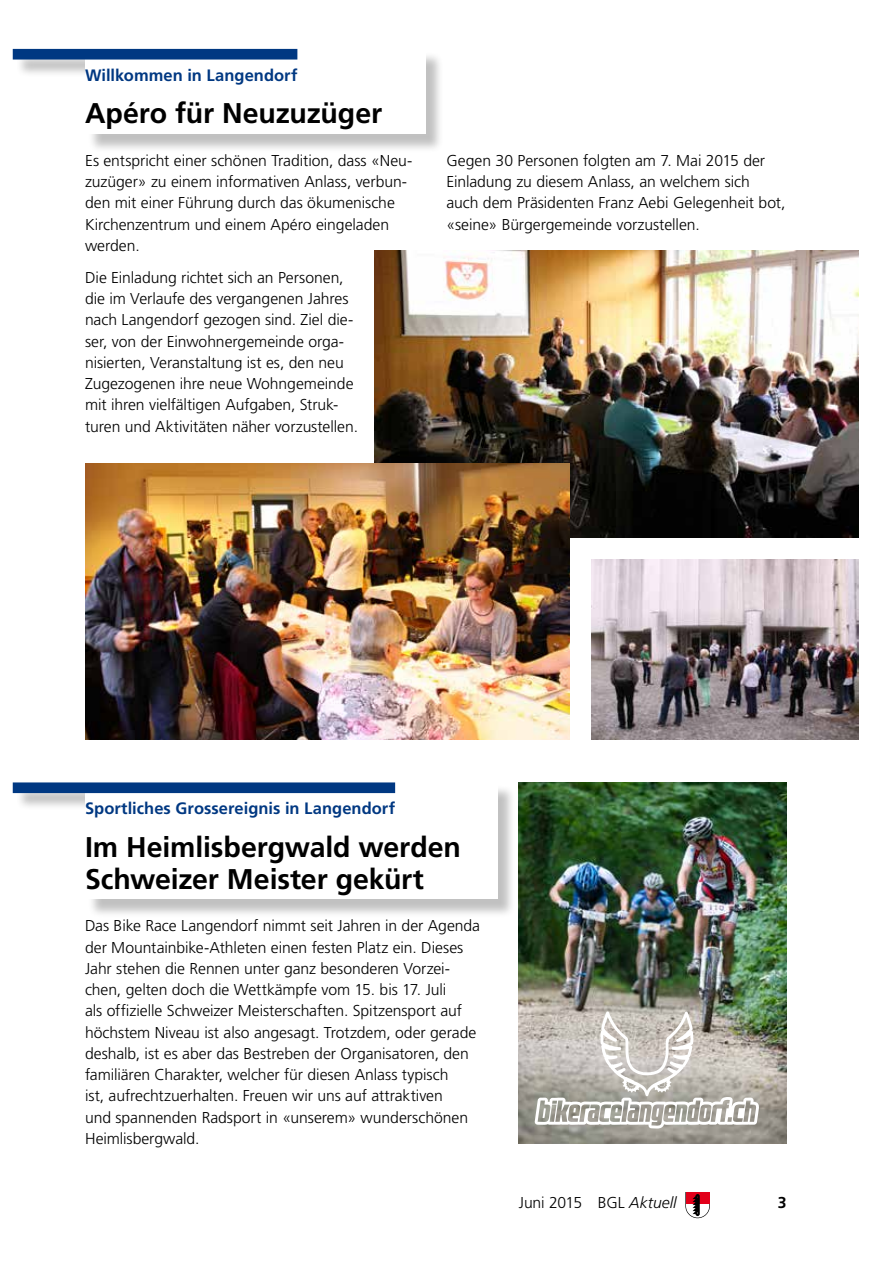
<style>
.page{position:relative;width:893px;height:1263px;background:#fff}
.page>*{position:absolute;margin:0;border:0;box-sizing:border-box;transform-origin:0 0}
.t1{font:700 28.5px/32px "Frutiger";letter-spacing:-.005em;color:#000}
.t2{font:700 16.5px "Frutiger";letter-spacing:.005em;color:#003882}
.t3{font:300 15.75px/21.3px "Frutiger";letter-spacing:-.005em;color:#000}
.t4{font:700 15.75px "Frutiger";color:#000}
.s1{font-style:italic}
</style>
<div class="page">
<svg style="left:685px;top:1192px;width:25px;height:26px"></svg>
<img style="left:519px;top:782px;width:268px;height:362px">
<div style="left:15px;top:785px;width:501px;height:133px;background:#000;opacity:.25"></div>
<div style="left:85px;top:782px;width:412px;height:117px;background:#fff"></div>
<div style="left:13px;top:782px;width:382px;height:11px;background:#003882"></div>
<div style="left:15px;top:51px;width:429px;height:102px;background:#000;opacity:.25"></div>
<div style="left:85px;top:49px;width:340px;height:85px;background:#fff"></div>
<div style="left:13px;top:49px;width:284px;height:11px;background:#003882"></div>
<img style="left:374px;top:251px;width:485px;height:287px">
<img style="left:591px;top:559px;width:268px;height:181px">
<img style="left:85px;top:463px;width:485px;height:277px">
<svg style="left:535px;top:1011px;width:224px;height:117px;background:#c0bdb5"></svg>
<p class="t2" style="left:85px;top:65px;width:214px">Willkommen in Langendorf</p>
<h1 class="t1" style="left:85px;top:97px;width:299px">Apéro für Neuzuzüger</h1>
<p class="t3" style="left:85px;top:150px;width:329px">Es entspricht einer schönen Tradition, dass «Neu&shy;zuzüger» zu einem informativen Anlass, verbun&shy;den mit einer Führung durch das ökumenische Kirchenzentrum und einem Apéro eingeladen werden.</p>
<p class="t3" style="left:85px;top:267px;width:271px">Die Einladung richtet sich an Personen, die im Verlaufe des vergangenen Jahres nach Langendorf gezogen sind. Ziel die&shy;ser, von der Einwohnergemeinde orga&shy;nisierten, Veranstaltung ist es, den neu Zugezogenen ihre neue Wohngemeinde mit ihren vielfältigen Aufgaben, Struk&shy;turen und Aktivitäten näher vorzustellen.</p>
<p class="t3" style="left:446px;top:150px;width:341px">Gegen 30 Personen folgten am 7. Mai 2015 der Einladung zu diesem Anlass, an welchem sich auch dem Präsidenten Franz Aebi Gelegenheit bot, «seine» Bürgergemeinde vorzustellen.</p>
<p class="t2" style="left:85px;top:799px;width:312px">Sportliches Grossereignis in Langendorf</p>
<h1 class="t1" style="left:85px;top:831px;width:377px">Im Heimlisbergwald werden<br>Schweizer Meister gekürt</h1>
<p class="t3" style="left:85px;top:915px;width:397px">Das Bike Race Langendorf nimmt seit Jahren in der Agenda der Mountainbike-Athleten einen festen Platz ein. Dieses Jahr stehen die Rennen unter ganz besonderen Vorzei&shy;chen, gelten doch die Wettkämpfe vom 15. bis 17. Juli<br>als offizielle Schweizer Meisterschaften. Spitzensport auf höchstem Niveau ist also angesagt. Trotzdem, oder gerade deshalb, ist es aber das Bestreben der Organisatoren, den familiären Charakter, welcher für diesen Anlass typisch<br>ist, aufrechtzuerhalten. Freuen wir uns auf attraktiven<br>und spannenden Radsport in «unserem» wunderschönen Heimlisbergwald.</p>
<p class="t3" style="left:519px;top:1191px;width:159px">Juni 2015 BGL <span class="s1">Aktuell</span></p>
<p class="t4" style="left:778px;top:1193px;width:10px">3</p>
</div>
